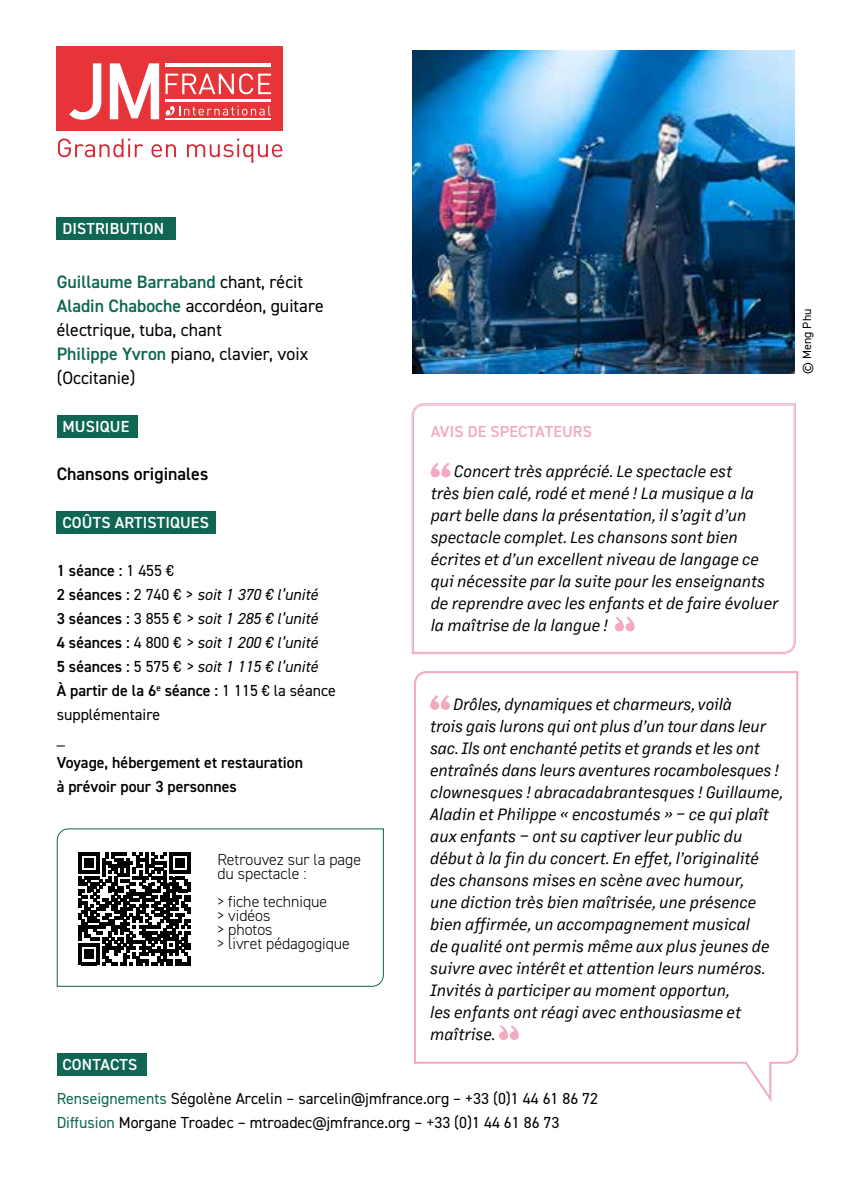
<style>
.page{position:relative;width:851px;height:1191px;background:#fff}
.page>*{position:absolute;margin:0;border:0;box-sizing:border-box;transform-origin:0 0}
.t1{font:18px/24px "DIN2014";color:#000}
.t2{font:600 18px "DIN2014";color:#000}
.t3{font:italic 16px/22px "Margin MVB";color:#000}
.t4{font:italic 16px/24px "DIN2014";color:#000}
.t5{font:16px/24px "DIN2014";color:#000}
.t6{font:300 16px/14px "DIN2014";color:#000}
.t7{font:600 16px/24px "DIN2014";color:#000}
.t8{font:600 16px "DIN2014";letter-spacing:.01em;color:#fff}
.t9{font:600 16px "DIN2014";letter-spacing:.01em;color:#f4a9be}
.t10{font:12px "DIN2014";color:#000}
.s1{font-weight:600;color:#0e6653}
.s2{font-weight:600;font-style:normal}
.s3{font-style:normal}
.s4{color:#0e6653}
</style>
<div class="page">
<svg style="left:56px;top:828px;width:328px;height:159px"></svg>
<div style="left:57px;top:217px;width:119px;height:23px;background:#0e6653"></div>
<div style="left:57px;top:415px;width:80px;height:23px;background:#0e6653"></div>
<div style="left:57px;top:511px;width:159px;height:23px;background:#0e6653"></div>
<img style="left:412px;top:50px;width:382px;height:323px">
<div style="left:57px;top:1053px;width:89px;height:23px;background:#0e6653"></div>
<svg style="left:78px;top:852px;width:113px;height:113px"></svg>
<svg style="left:414px;top:671px;width:385px;height:431px"></svg>
<svg style="left:430px;top:695px;width:20px;height:15px"></svg>
<svg style="left:499px;top:1025px;width:20px;height:15px"></svg>
<svg style="left:411px;top:403px;width:385px;height:251px;background:#f6c3d1"></svg>
<svg style="left:413px;top:405px;width:381px;height:247px"></svg>
<div style="left:57px;top:47px;width:226px;height:84px;background:#e73439"></div>
<hr style="left:165px;top:100px;width:106px;height:2px;background:#fff">
<hr style="left:165px;top:119px;width:106px;height:1px;background:#fff">
<hr style="left:165px;top:64px;width:106px;height:3px;background:#fff">
<svg style="left:69px;top:63px;width:32px;height:57px"></svg>
<svg style="left:110px;top:63px;width:49px;height:56px"></svg>
<svg style="left:165px;top:106px;width:106px;height:10px"></svg>
<svg style="left:165px;top:73px;width:106px;height:21px"></svg>
<svg style="left:58px;top:138px;width:85px;height:19px"></svg>
<svg style="left:151px;top:144px;width:25px;height:13px"></svg>
<svg style="left:187px;top:139px;width:95px;height:24px"></svg>
<p class="t8" style="left:62px;top:218px;width:103px">DISTRIBUTION</p>
<p class="t1" style="left:57px;top:269px;width:268px"><span class="s1">Guillaume Barraband</span> chant, récit<br><span class="s1">Aladin Chaboche</span> accordéon, guitare électrique, tuba, chant<br><span class="s1">Philippe Yvron</span> piano, clavier, voix (Occitanie)</p>
<p class="t8" style="left:62px;top:415px;width:68px">MUSIQUE</p>
<p class="t2" style="left:57px;top:462px;width:153px">Chansons originales</p>
<p class="t8" style="left:62px;top:511px;width:148px">COÛTS ARTISTIQUES</p>
<p class="t4" style="left:57px;top:558px;width:280px"><span class="s2">1 séance :</span> <span class="s3">1 455 €<br></span><span class="s2">2 séances :</span> <span class="s3">2 740 € &gt;</span> soit 1 370 € l’unité<br><span class="s2">3 séances :</span> <span class="s3">3 855 €</span> &gt; soit 1 285 € l’unité<br><span class="s2">4 séances :</span> <span class="s3">4 800 €</span> &gt; soit 1 200 € l’unité<br><span class="s2">5 séances :</span> <span class="s3">5 575 €</span> &gt; soit 1 115 € l’unité<br><span class="s2">À partir de la 6</span><sup>e</sup> <span class="s2">séance :</span> <span class="s3">1 115 € la séance supplémentaire<br>_</span></p>
<p class="t7" style="left:57px;top:750px;width:248px">Voyage, hébergement et restauration à prévoir pour 3 personnes</p>
<p class="t8" style="left:62px;top:1053px;width:76px">CONTACTS</p>
<p class="t6" style="left:217px;top:852px;width:145px">Retrouvez sur la page du spectacle :</p>
<p class="t6" style="left:217px;top:894px;width:134px">&gt; fiche technique<br>&gt; vidéos<br>&gt; photos<br>&gt; livret pédagogique</p>
<p class="t9" style="left:430px;top:421px;width:163px">AVIS DE SPECTATEURS</p>
<p class="t3" style="left:430px;top:460px;width:349px;text-indent:23px">Concert très apprécié. Le spectacle est<br>très bien calé, rodé et mené ! La musique a la part belle dans la présentation, il s’agit d’un spectacle complet. Les chansons sont bien écrites et d’un excellent niveau de langage ce qui nécessite par la suite pour les enseignants de reprendre avec les enfants et de faire évoluer la maîtrise de la langue !</p>
<p class="t3" style="left:430px;top:692px;width:354px;text-indent:23px">Drôles, dynamiques et charmeurs, voilà<br>trois gais lurons qui ont plus d’un tour dans leur sac. Ils ont enchanté petits et grands et les ont entraînés dans leurs aventures rocambolesques ! clownesques ! abracadabrantesques ! Guillaume, Aladin et Philippe « encostumés » – ce qui plaît aux enfants – ont su captiver leur public du début à la fin du concert. En effet, l’originalité des chansons mises en scène avec humour,<br>une diction très bien maîtrisée, une présence bien affirmée, un accompagnement musical<br>de qualité ont permis même aux plus jeunes de suivre avec intérêt et attention leurs numéros.<br>Invités à participer au moment opportun,<br>les enfants ont réagi avec enthousiasme et maîtrise.</p>
<p class="t5" style="left:57px;top:1086px;width:543px"><span class="s4">Renseignements</span> Ségolène Arcelin – sarcelin@jmfrance.org – +33 (0)1 44 61 86 72<br><span class="s4">Diffusion</span> Morgane Troadec – mtroadec@jmfrance.org – +33 (0)1 44 61 86 73</p>
<p class="t10" style="left:799px;top:374px;width:66px;rotate:-90deg">© Meng Phu</p>
</div>
